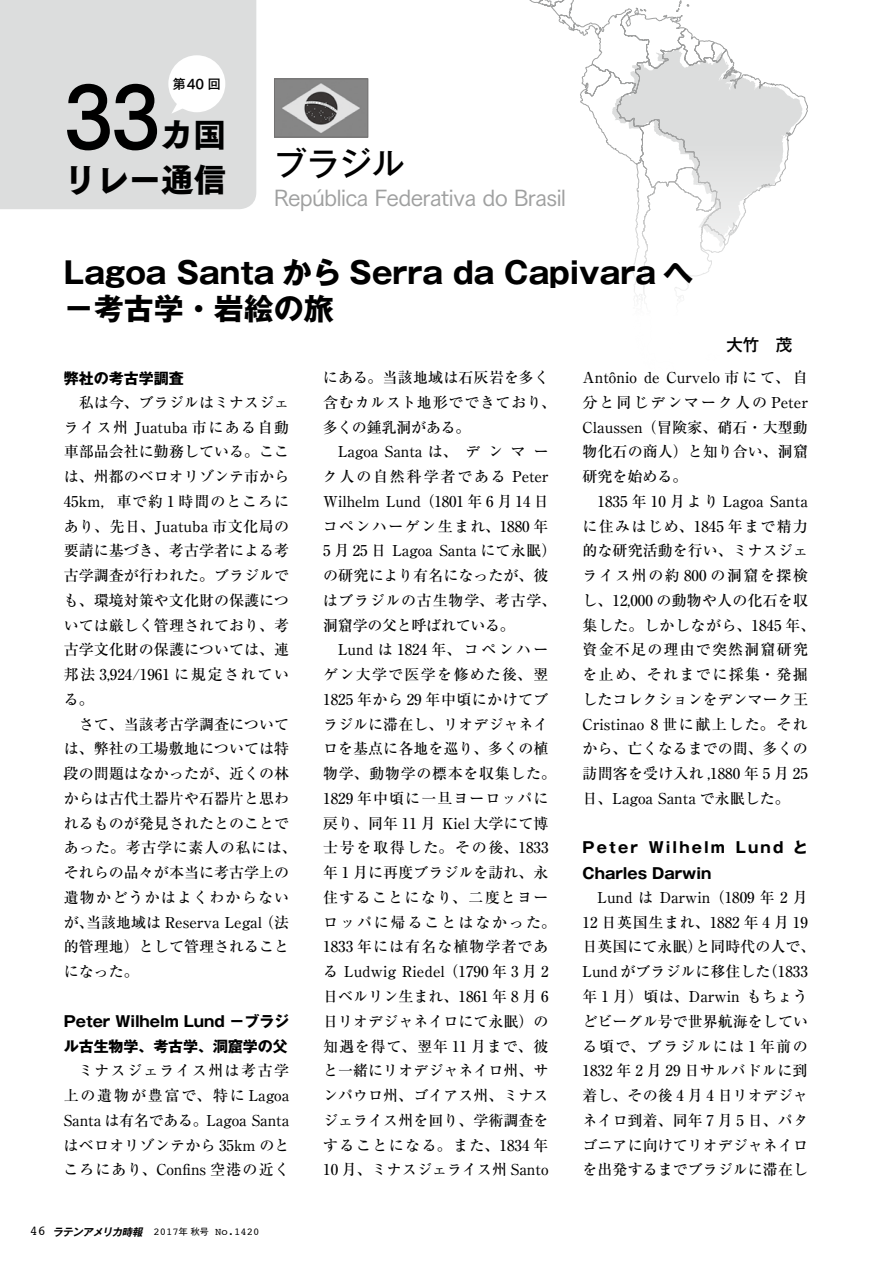
<style>
.page{position:relative;width:893px;height:1263px;background:#fff}
.page>*{position:absolute;margin:0;border:0;box-sizing:border-box;transform-origin:0 0}
.t1{font:32.55px "Tsuku Go Pro H";color:#000}
.t2{font:500 32.55px "Gothic MB101 Pro";color:#000}
.t3{font:700 30px/36px "Gothic MB101 Pro";color:#000}
.t4{font:22.5px "Tsuku Go Pro M";letter-spacing:-.03em;color:#9fa0a0}
.t5{font:500 16.5px "Gothic MB101 Pro";color:#000}
.t6{font:500 15px/24.8px "Ryumin Pro";color:#000}
.t7{font:700 15px/25.2px "Gothic MB101 Pro";color:#000}
.t8{font:700 15px/25.2px "Gothic MB101 Pro";letter-spacing:.14em;color:#000}
.t9{font:13.5px "Tsuku Go Pro B";color:#000}
.t10{font:10.5px "Courier";color:#000}
.s1{font-size:13.5px}
.s2{font-family:"Gothic MB101 Pro De";font-weight:700;font-style:italic}
.s3{font-family:"Gothic MB101 Pro";font-size:9px}
</style>
<div class="page">
<svg style="left:529px;top:0;width:279px;height:299px"></svg>
<div style="left:0;top:0;width:256px;height:209px;background:#dcdddd"></div>
<div style="left:168px;top:55px;width:57px;height:57px;background:#fff;border-radius:50%"></div>
<svg style="left:171px;top:101px;width:17px;height:13px"></svg>
<img style="left:276px;top:81px;width:90px;height:54px">
<div style="left:274px;top:79px;width:94px;height:58px;border:1px solid #727171"></div>
<div style="left:66px;top:82px;width:91px;height:69px;background:#dcdddd"></div>
<p class="t9" style="left:173px;top:72px;width:50px">第40 回</p>
<h1 class="t1" style="left:161px;top:117px;width:67px">カ国</h1>
<h1 class="t1" style="left:64px;top:161px;width:164px">リレー通信</h1>
<h1 class="t2" style="left:274px;top:136px;width:132px">ブラジル</h1>
<h3 class="t4" style="left:274px;top:179px;width:294px">República Federativa do Brasil</h3>
<h2 class="t3" style="left:64px;top:250px;width:631px">Lagoa Santa から Serra da Capivara へ－考古学・岩絵の旅</h2>
<p class="t5" style="left:726px;top:331px;width:67px">大竹　茂</p>
<p class="t7" style="left:64px;top:363px;width:121px">弊社の考古学調査</p>
<p class="t6" style="left:64px;top:389px;width:227px;text-align:justify;text-indent:15px">私は今、ブラジルはミナスジェライス州 Juatuba 市にある自動車部品会社に勤務している。ここは、州都のベロオリゾンテ市から45km，車で約 1 時間のところにあり、先日、Juatuba 市文化局の要請に基づき、考古学者による考古学調査が行われた。ブラジルでも、環境対策や文化財の保護については厳しく管理されており、考古学文化財の保護については、連邦法 3,924/1961 に規定されている。</p>
<p class="t6" style="left:64px;top:711px;width:234px;text-indent:15px">さて、当該考古学調査については、弊社の工場敷地については特段の問題はなかったが、近くの林からは古代土器片や石器片と思われるものが発見されたとのことであった。考古学に素人の私には、それらの品々が本当に考古学上の遺物かどうかはよくわからないが、当該地域は Reserva Legal（法的管理地）として管理されることになった。</p>
<p class="t7" style="left:64px;top:1006px;width:227px">Peter Wilhelm Lund －ブラジル古生物学、考古学、洞窟学の父</p>
<p class="t6" style="left:64px;top:1057px;width:228px;text-align:justify;text-indent:15px">ミナスジェライス州は考古学上の遺物が豊富で、特に Lagoa Santa は有名である。Lagoa Santaはベロオリゾンテから 35km のところにあり、Confins 空港の近く</p>
<p class="t10" style="left:30px;top:1223px;width:231px"><span class="s1">46</span> <span class="s2">ラテンアメリカ時報</span> 2017<span class="s3">年 秋号</span> No.1420</p>
<p class="t6" style="left:323px;top:364px;width:235px">にある。当該地域は石灰岩を多く含むカルスト地形でできており、多くの鍾乳洞がある。</p>
<p class="t6" style="left:323px;top:438px;width:235px;text-indent:15px">Lagoa Santa は、デンマーク人の自然科学者である Peter<br>Wilhelm Lund （1801 年 6 月 14 日コペンハーゲン生まれ、1880 年<br>5 月 25 日 Lagoa Santa にて永眠）の研究により有名になったが、彼はブラジルの古生物学、考古学、洞窟学の父と呼ばれている。</p>
<p class="t6" style="left:323px;top:636px;width:234px;text-align:center">Lund は 1824 年、コペンハー<br>ゲン大学で医学を修めた後、翌<br>1825 年から 29 年中頃にかけてブラジルに滞在し、リオデジャネイロを基点に各地を巡り、多くの植物学、動物学の標本を収集した。<br>1829 年中頃に一旦ヨーロッパに戻り、同年 11 月 Kiel 大学にて博士号を取得した。その後、1833年 1 月に再度ブラジルを訪れ、永住することになり、二度とヨーロッパに帰ることはなかった。<br>1833 年には有名な植物学者である Ludwig Riedel （1790 年 3 月 2日ベルリン生まれ、1861 年 8 月 6日リオデジャネイロにて永眠）の知遇を得て、翌年 11 月まで、彼と一緒にリオデジャネイロ州、サンパウロ州、ゴイアス州、ミナスジェライス州を回り、学術調査をすることになる。また、1834 年<br>10 月、ミナスジェライス州 Santo</p>
<p class="t6" style="left:583px;top:364px;width:227px;text-align:justify">Antônio de Curvelo 市にて、自分と同じデンマーク人の Peter Claussen （冒険家、硝石・大型動物化石の商人）と知り合い、洞窟研究を始める。</p>
<p class="t6" style="left:583px;top:488px;width:234px;text-indent:15px">1835 年 10 月より Lagoa Santaに住みはじめ、1845 年まで精力的な研究活動を行い、ミナスジェライス州の約 800 の洞窟を探検し、12,000 の動物や人の化石を収集した。しかしながら、1845 年、資金不足の理由で突然洞窟研究を止め、それまでに採集・発掘したコレクションをデンマーク王<br>Cristinao 8 世に献上した。それから、亡くなるまでの間、多くの訪問客を受け入れ ,1880 年 5 月 25日、Lagoa Santa で永眠した。</p>
<p class="t8" style="left:583px;top:833px;width:227px">Peter Wilhelm Lund と<br>Charles Darwin</p>
<p class="t6" style="left:583px;top:884px;width:234px;text-align:center">Lund は Darwin （1809 年 2 月<br>12 日英国生まれ、1882 年 4 月 19日英国にて永眠）と同時代の人で、<br>Lund がブラジルに移住した（1833年 1 月）頃は、Darwin もちょうどビーグル号で世界航海をしている頃で、ブラジルには 1 年前の<br>1832 年 2 月 29 日サルバドルに到着し、その後 4 月 4 日リオデジャネイロ到着、同年 7 月 5 日、パタゴニアに向けてリオデジャネイロを出発するまでブラジルに滞在し</p>
</div>
